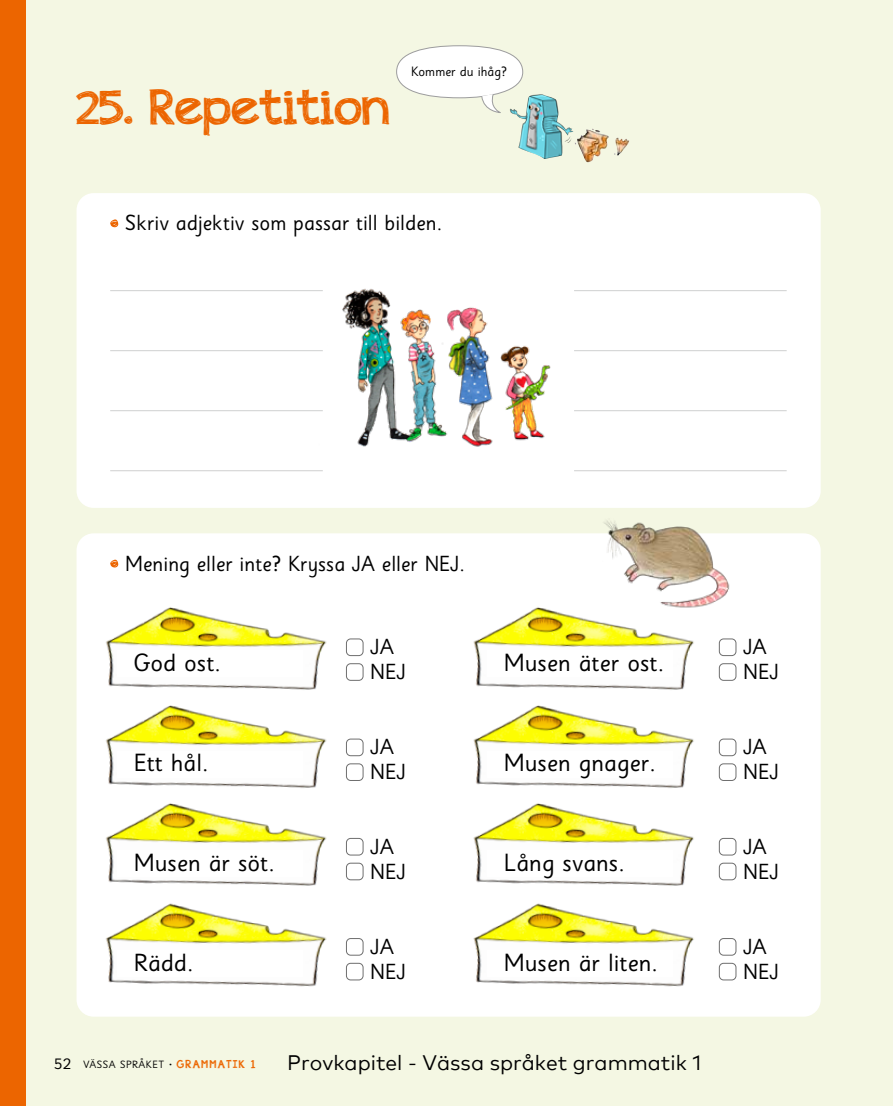
<style>
.page{position:relative;width:893px;height:1106px;background:#f4f7e3}
.page>*{position:absolute;margin:0;border:0;box-sizing:border-box;transform-origin:0 0}
.t1{font:48px "appleberry";color:#ec6500}
.t2{font:24.75px "Sassoon Sans Std";color:#000}
.t3{font:21.75px/24.8px "Sassoon Sans Std";color:#000}
.t4{font:21px "Mark OT";color:#000}
.t5{font:13.5px "Sassoon Sans Std";color:#000}
.t6{font:10.5px "Sassoon Sans Std";letter-spacing:.04em;color:#000}
.s1{font-size:15px}
.s2{font-family:"appleberry";font-size:11.25px;color:#ec6500}
</style>
<div class="page">
<div style="left:77px;top:193px;width:744px;height:315px;background:#fff;border-radius:17px"></div>
<div style="left:0;top:0;width:26px;height:1106px;background:#ec6500"></div>
<svg style="left:110px;top:219px;width:8px;height:8px"></svg>
<hr style="left:110px;top:290px;width:213px;height:1px;background:#cfd0d0">
<hr style="left:574px;top:290px;width:213px;height:1px;background:#cfd0d0">
<hr style="left:110px;top:350px;width:213px;height:1px;background:#cfd0d0">
<hr style="left:574px;top:350px;width:213px;height:1px;background:#cfd0d0">
<hr style="left:110px;top:410px;width:213px;height:1px;background:#cfd0d0">
<hr style="left:574px;top:410px;width:213px;height:1px;background:#cfd0d0">
<hr style="left:110px;top:470px;width:213px;height:1px;background:#cfd0d0">
<hr style="left:574px;top:470px;width:213px;height:1px;background:#cfd0d0">
<div style="left:77px;top:533px;width:744px;height:483px;background:#fff;border-radius:17px"></div>
<svg style="left:110px;top:559px;width:8px;height:8px"></svg>
<div style="left:346px;top:638px;width:17px;height:17px;border:1px solid #6e6e6e;border-radius:4px"></div>
<div style="left:346px;top:663px;width:17px;height:17px;border:1px solid #6e6e6e;border-radius:4px"></div>
<div style="left:719px;top:638px;width:17px;height:17px;border:1px solid #6e6e6e;border-radius:4px"></div>
<div style="left:719px;top:663px;width:17px;height:17px;border:1px solid #6e6e6e;border-radius:4px"></div>
<div style="left:346px;top:739px;width:17px;height:17px;border:1px solid #6e6e6e;border-radius:4px"></div>
<div style="left:346px;top:763px;width:17px;height:17px;border:1px solid #6e6e6e;border-radius:4px"></div>
<div style="left:719px;top:739px;width:17px;height:17px;border:1px solid #6e6e6e;border-radius:4px"></div>
<div style="left:719px;top:763px;width:17px;height:17px;border:1px solid #6e6e6e;border-radius:4px"></div>
<div style="left:346px;top:838px;width:17px;height:17px;border:1px solid #6e6e6e;border-radius:4px"></div>
<div style="left:346px;top:863px;width:17px;height:17px;border:1px solid #6e6e6e;border-radius:4px"></div>
<div style="left:719px;top:838px;width:17px;height:17px;border:1px solid #6e6e6e;border-radius:4px"></div>
<div style="left:719px;top:863px;width:17px;height:17px;border:1px solid #6e6e6e;border-radius:4px"></div>
<div style="left:346px;top:938px;width:17px;height:17px;border:1px solid #6e6e6e;border-radius:4px"></div>
<div style="left:346px;top:963px;width:17px;height:17px;border:1px solid #6e6e6e;border-radius:4px"></div>
<div style="left:719px;top:938px;width:17px;height:17px;border:1px solid #6e6e6e;border-radius:4px"></div>
<div style="left:719px;top:963px;width:17px;height:17px;border:1px solid #6e6e6e;border-radius:4px"></div>
<img style="left:604px;top:520px;width:126px;height:86px">
<div style="left:397px;top:46px;width:126px;height:52px;background:#fff;border-radius:50%"></div>
<div style="left:396px;top:45px;width:127px;height:53px;border:1px solid #9c9c9d;border-radius:50%"></div>
<svg style="left:481px;top:93px;width:20px;height:20px"></svg>
<img style="left:510px;top:94px;width:64px;height:65px">
<img style="left:575px;top:129px;width:54px;height:33px">
<img style="left:106px;top:607px;width:221px;height:82px">
<img style="left:314px;top:288px;width:237px;height:184px">
<img style="left:106px;top:689px;width:221px;height:98px">
<img style="left:106px;top:787px;width:221px;height:99px">
<img style="left:106px;top:903px;width:221px;height:84px">
<img style="left:473px;top:604px;width:233px;height:85px">
<img style="left:473px;top:689px;width:221px;height:98px">
<img style="left:473px;top:787px;width:221px;height:99px">
<img style="left:473px;top:903px;width:221px;height:84px">
<div style="left:487px;top:650px;width:185px;height:27px;background:#fff"></div>
<div style="left:117px;top:650px;width:185px;height:27px;background:#fff"></div>
<div style="left:487px;top:750px;width:185px;height:27px;background:#fff"></div>
<div style="left:117px;top:750px;width:185px;height:27px;background:#fff"></div>
<div style="left:487px;top:850px;width:185px;height:26px;background:#fff"></div>
<div style="left:117px;top:850px;width:185px;height:26px;background:#fff"></div>
<div style="left:487px;top:950px;width:185px;height:26px;background:#fff"></div>
<div style="left:117px;top:950px;width:185px;height:26px;background:#fff"></div>
<h1 class="t1" style="left:77px;top:73px;width:316px">25. Repetition</h1>
<p class="t5" style="left:411px;top:64px;width:97px">Kommer du ihåg?</p>
<p class="t3" style="left:125px;top:211px;width:319px">Skriv adjektiv som passar till bilden.</p>
<p class="t3" style="left:125px;top:551px;width:341px">Mening eller inte? Kryssa JA eller NEJ.</p>
<p class="t3" style="left:370px;top:635px;width:37px">JA<br>NEJ</p>
<p class="t3" style="left:743px;top:635px;width:37px">JA<br>NEJ</p>
<p class="t2" style="left:134px;top:647px;width:89px">God ost.</p>
<p class="t2" style="left:504px;top:647px;width:162px">Musen äter ost.</p>
<p class="t3" style="left:370px;top:735px;width:37px">JA<br>NEJ</p>
<p class="t3" style="left:743px;top:735px;width:37px">JA<br>NEJ</p>
<p class="t2" style="left:134px;top:747px;width:76px">Ett hål.</p>
<p class="t2" style="left:504px;top:747px;width:154px">Musen gnager.</p>
<p class="t3" style="left:370px;top:834px;width:37px">JA<br>NEJ</p>
<p class="t3" style="left:743px;top:834px;width:37px">JA<br>NEJ</p>
<p class="t2" style="left:134px;top:847px;width:143px">Musen är söt.</p>
<p class="t2" style="left:504px;top:847px;width:122px">Lång svans.</p>
<p class="t3" style="left:370px;top:934px;width:37px">JA<br>NEJ</p>
<p class="t3" style="left:743px;top:934px;width:37px">JA<br>NEJ</p>
<p class="t2" style="left:134px;top:947px;width:61px">Rädd.</p>
<p class="t2" style="left:504px;top:947px;width:156px">Musen är liten.</p>
<p class="t6" style="left:54px;top:1057px;width:203px"><span class="s1">52</span> VÄSSA SPRÅKET • <span class="s2">GRAMMATIK 1</span></p>
<p class="t4" style="left:287px;top:1049px;width:415px">Provkapitel - Vässa språket grammatik 1</p>
</div>
